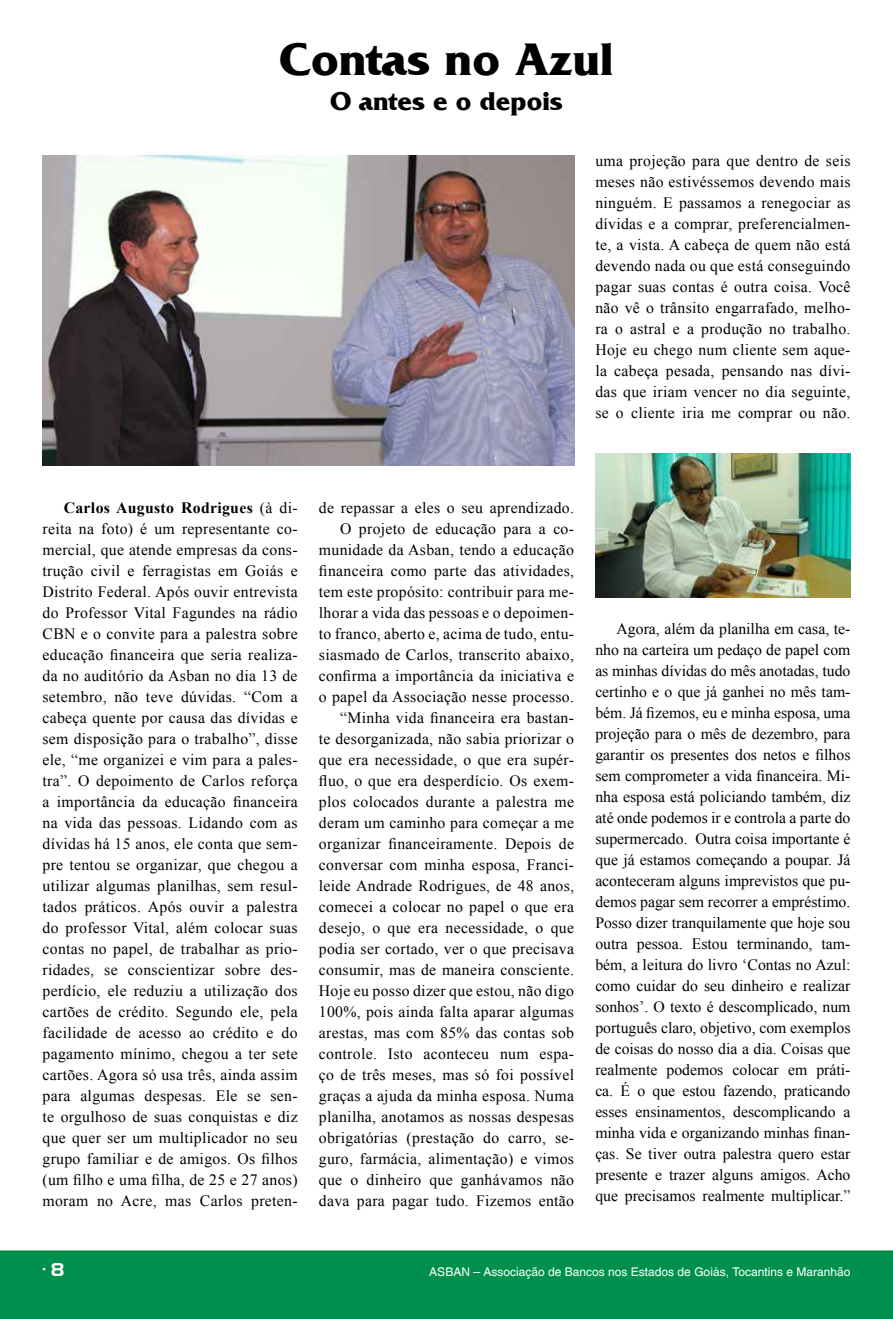
<style>
.page{position:relative;width:893px;height:1319px;background:#fff}
.page>*{position:absolute;margin:0;border:0;box-sizing:border-box;transform-origin:0 0}
.t1{font:700 48px "France";color:#000}
.t2{font:700 27px "France";color:#000}
.t3{font:18px "Aero Regular SWFTE";color:#fff}
.t4{font:15.75px/21px "Times New Roman";letter-spacing:.02em;color:#000;text-align:justify}
.t5{font:12px "Switzerland Plain";color:#fff}
.s1{font-weight:700}
</style>
<div class="page">
<div style="left:0;top:1250px;width:893px;height:68px;background:#00904d"></div>
<hr style="left:0;top:1250px;width:893px;height:1px;background:#007f3e">
<img style="left:43px;top:155px;width:531px;height:311px">
<img style="left:595px;top:454px;width:255px;height:143px">
<h1 class="t1" style="left:279px;top:32px;width:336px">Contas no Azul</h1>
<h2 class="t2" style="left:330px;top:85px;width:234px">O antes e o depois</h2>
<p class="t4" style="left:595px;top:150px;width:257px">uma projeção para que dentro de seis meses não estivéssemos devendo mais ninguém. E passamos a renegociar as dívidas e a comprar, preferencialmen&shy;te, a vista. A cabeça de quem não está devendo nada ou que está conseguindo pagar suas contas é outra coisa. Você não vê o trânsito engarrafado, melho&shy;ra o astral e a produção no trabalho.<br>Hoje eu chego num cliente sem aque&shy;la cabeça pesada, pensando nas dívi&shy;das que iriam vencer no dia seguinte, se o cliente iria me comprar ou não.</p>
<p class="t4" style="left:43px;top:497px;width:257px;text-indent:21px"><span class="s1">Carlos Augusto Rodrigues</span> (à di&shy;reita na foto) é um representante co&shy;mercial, que atende empresas da cons&shy;trução civil e ferragistas em Goiás e Distrito Federal. Após ouvir entrevista do Professor Vital Fagundes na rádio CBN e o convite para a palestra sobre educação financeira que seria realiza&shy;da no auditório da Asban no dia 13 de setembro, não teve dúvidas. “Com a cabeça quente por causa das dívidas e sem disposição para o trabalho”, disse ele, “me organizei e vim para a pales&shy;tra”. O depoimento de Carlos reforça a importância da educação financeira na vida das pessoas. Lidando com as dívidas há 15 anos, ele conta que sem&shy;pre tentou se organizar, que chegou a utilizar algumas planilhas, sem resul&shy;tados práticos. Após ouvir a palestra do professor Vital, além colocar suas contas no papel, de trabalhar as prio&shy;ridades, se conscientizar sobre des&shy;perdício, ele reduziu a utilização dos cartões de crédito. Segundo ele, pela facilidade de acesso ao crédito e do pagamento mínimo, chegou a ter sete cartões. Agora só usa três, ainda assim para algumas despesas. Ele se sen&shy;te orgulhoso de suas conquistas e diz que quer ser um multiplicador no seu grupo familiar e de amigos. Os filhos (um filho e uma filha, de 25 e 27 anos) moram no Acre, mas Carlos preten-</p>
<p class="t4" style="left:319px;top:496px;width:257px;text-align:right">de repassar a eles o seu aprendizado.<br>O projeto de educação para a co&shy;munidade da Asban, tendo a educação financeira como parte das atividades, tem este propósito: contribuir para me&shy;lhorar a vida das pessoas e o depoimen&shy;to franco, aberto e, acima de tudo, entu&shy;siasmado de Carlos, transcrito abaixo, confirma a importância da iniciativa e o papel da Associação nesse processo. “Minha vida financeira era bastan-<br>te desorganizada, não sabia priorizar o que era necessidade, o que era supér&shy;fluo, o que era desperdício. Os exem&shy;plos colocados durante a palestra me deram um caminho para começar a me organizar financeiramente. Depois de conversar com minha esposa, Franci&shy;leide Andrade Rodrigues, de 48 anos, comecei a colocar no papel o que era desejo, o que era necessidade, o que podia ser cortado, ver o que precisava consumir, mas de maneira consciente.<br>Hoje eu posso dizer que estou, não digo 100%, pois ainda falta aparar algumas arestas, mas com 85% das contas sob controle. Isto aconteceu num espa&shy;ço de três meses, mas só foi possível graças a ajuda da minha esposa. Numa planilha, anotamos as nossas despesas obrigatórias (prestação do carro, se&shy;guro, farmácia, alimentação) e vimos que o dinheiro que ganhávamos não dava para pagar tudo. Fizemos então</p>
<p class="t4" style="left:595px;top:617px;width:257px;text-indent:21px">Agora, além da planilha em casa, te&shy;nho na carteira um pedaço de papel com as minhas dívidas do mês anotadas, tudo certinho e o que já ganhei no mês tam&shy;bém. Já fizemos, eu e minha esposa, uma projeção para o mês de dezembro, para garantir os presentes dos netos e filhos sem comprometer a vida financeira. Mi&shy;nha esposa está policiando também, diz até onde podemos ir e controla a parte do supermercado. Outra coisa importante é que já estamos começando a poupar. Já aconteceram alguns imprevistos que pu&shy;demos pagar sem recorrer a empréstimo.<br>Posso dizer tranquilamente que hoje sou outra pessoa. Estou terminando, tam&shy;bém, a leitura do livro ‘Contas no Azul: como cuidar do seu dinheiro e realizar sonhos’. O texto é descomplicado, num português claro, objetivo, com exemplos de coisas do nosso dia a dia. Coisas que realmente podemos colocar em práti&shy;ca. É o que estou fazendo, praticando esses ensinamentos, descomplicando a minha vida e organizando minhas finan&shy;ças. Se tiver outra palestra quero estar presente e trazer alguns amigos. Acho que precisamos realmente multiplicar.”</p>
<p class="t3" style="left:43px;top:1258px;width:23px">• 8</p>
<p class="t5" style="left:429px;top:1264px;width:423px">ASBAN – Associação de Bancos nos Estados de Goiás, Tocantins e Maranhão</p>
</div>
